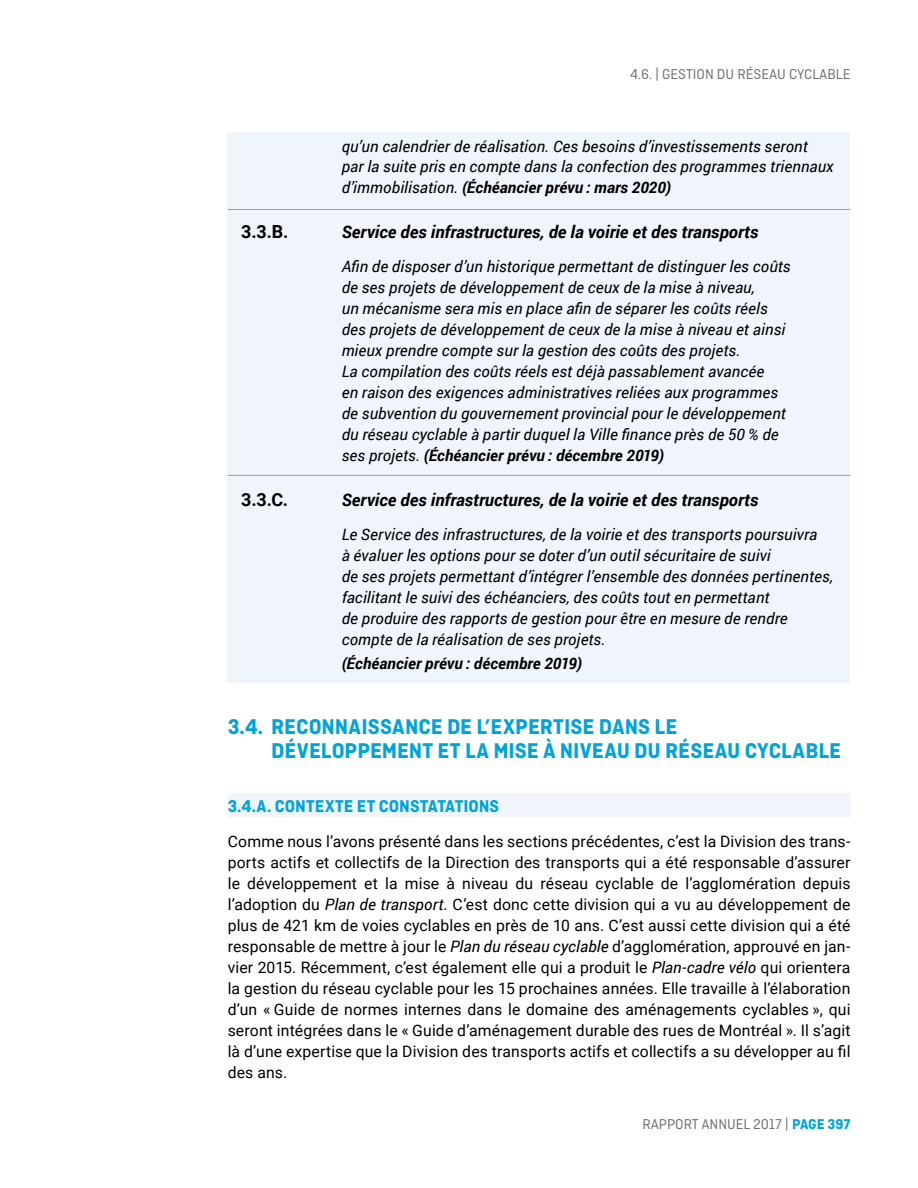
<style>
.page{position:relative;width:918px;height:1188px;background:#fff}
.page>*{position:absolute;margin:0;border:0;box-sizing:border-box;transform-origin:0 0}
.t1{font:700 22.5px/24px "Ciutadella";color:#00a4da}
.t2{font:700 18px "Ciutadella";color:#00a4da}
.t3{font:700 18px "Roboto";color:#000}
.t4{font:italic 700 17.25px "Roboto";color:#000}
.t5{font:italic 15.75px/21px "Roboto";letter-spacing:.005em;color:#000}
.t6{font:15.75px/21px "Roboto";letter-spacing:.01em;color:#000;text-align:justify}
.t7{font:italic 700 15.75px "Roboto";letter-spacing:.005em;color:#000}
.t8{font:15px "Ciutadella";color:#706f6f}
.s1{font-weight:700}
.s2{font-style:italic}
.s3{font-weight:700;color:#00a4da}
</style>
<div class="page">
<div style="left:228px;top:132px;width:622px;height:551px;background:#eff5fb"></div>
<div style="left:228px;top:793px;width:623px;height:24px;background:#eff5fb"></div>
<hr style="left:228px;top:209px;width:623px;height:1px;background:#9f9f9f">
<hr style="left:228px;top:475px;width:623px;height:1px;background:#9f9f9f">
<p class="t8" style="left:630px;top:66px;width:222px">4.6. | GESTION DU RÉSEAU CYCLABLE</p>
<p class="t5" style="left:342px;top:135px;width:494px">qu’un calendrier de réalisation. Ces besoins d’investissements seront par la suite pris en compte dans la confection des programmes triennaux d’immobilisation. <span class="s1">(Échéancier prévu : mars 2020)</span></p>
<p class="t3" style="left:241px;top:219px;width:49px">3.3.B.</p>
<p class="t4" style="left:342px;top:219px;width:418px">Service des infrastructures, de la voirie et des transports</p>
<p class="t5" style="left:342px;top:256px;width:451px">Afin de disposer d’un historique permettant de distinguer les coûts de ses projets de développement de ceux de la mise à niveau,<br>un mécanisme sera mis en place afin de séparer les coûts réels des projets de développement de ceux de la mise à niveau et ainsi mieux prendre compte sur la gestion des coûts des projets.<br>La compilation des coûts réels est déjà passablement avancée<br>en raison des exigences administratives reliées aux programmes de subvention du gouvernement provincial pour le développement du réseau cyclable à partir duquel la Ville finance près de 50 % de ses projets. <span class="s1">(Échéancier prévu : décembre 2019)</span></p>
<p class="t3" style="left:241px;top:486px;width:49px">3.3.C.</p>
<p class="t4" style="left:342px;top:487px;width:418px">Service des infrastructures, de la voirie et des transports</p>
<p class="t5" style="left:342px;top:523px;width:493px">Le Service des infrastructures, de la voirie et des transports poursuivra<br>à évaluer les options pour se doter d’un outil sécuritaire de suivi<br>de ses projets permettant d’intégrer l’ensemble des données pertinentes, facilitant le suivi des échéanciers, des coûts tout en permettant<br>de produire des rapports de gestion pour être en mesure de rendre compte de la réalisation de ses projets.</p>
<p class="t7" style="left:342px;top:652px;width:242px">(Échéancier prévu : décembre 2019)</p>
<h1 class="t1" style="left:271px;top:714px;width:571px;text-indent:-43px">3.4. RECONNAISSANCE DE L’EXPERTISE DANS LE<br>DÉVELOPPEMENT ET LA MISE À NIVEAU DU RÉSEAU CYCLABLE</h1>
<p class="t2" style="left:228px;top:796px;width:273px">3.4.A. CONTEXTE ET CONSTATATIONS</p>
<p class="t6" style="left:228px;top:830px;width:624px">Comme nous l’avons présenté dans les sections précédentes, c’est la Division des trans&shy;ports actifs et collectifs de la Direction des transports qui a été responsable d’assurer le développement et la mise à niveau du réseau cyclable de l’agglomération depuis l’adoption du <span class="s2">Plan de transport</span>. C’est donc cette division qui a vu au développement de plus de 421 km de voies cyclables en près de 10 ans. C’est aussi cette division qui a été responsable de mettre à jour le <span class="s2">Plan du réseau cyclable</span> d’agglomération, approuvé en jan&shy;vier 2015. Récemment, c’est également elle qui a produit le <span class="s2">Plan-cadre vélo</span> qui orientera la gestion du réseau cyclable pour les 15 prochaines années. Elle travaille à l’élaboration d’un « Guide de normes internes dans le domaine des aménagements cyclables », qui seront intégrées dans le « Guide d’aménagement durable des rues de Montréal ». Il s’agit là d’une expertise que la Division des transports actifs et collectifs a su développer au fil des ans.</p>
<p class="t8" style="left:642px;top:1116px;width:210px">RAPPORT ANNUEL 2017 | <span class="s3">PAGE 397</span></p>
</div>
